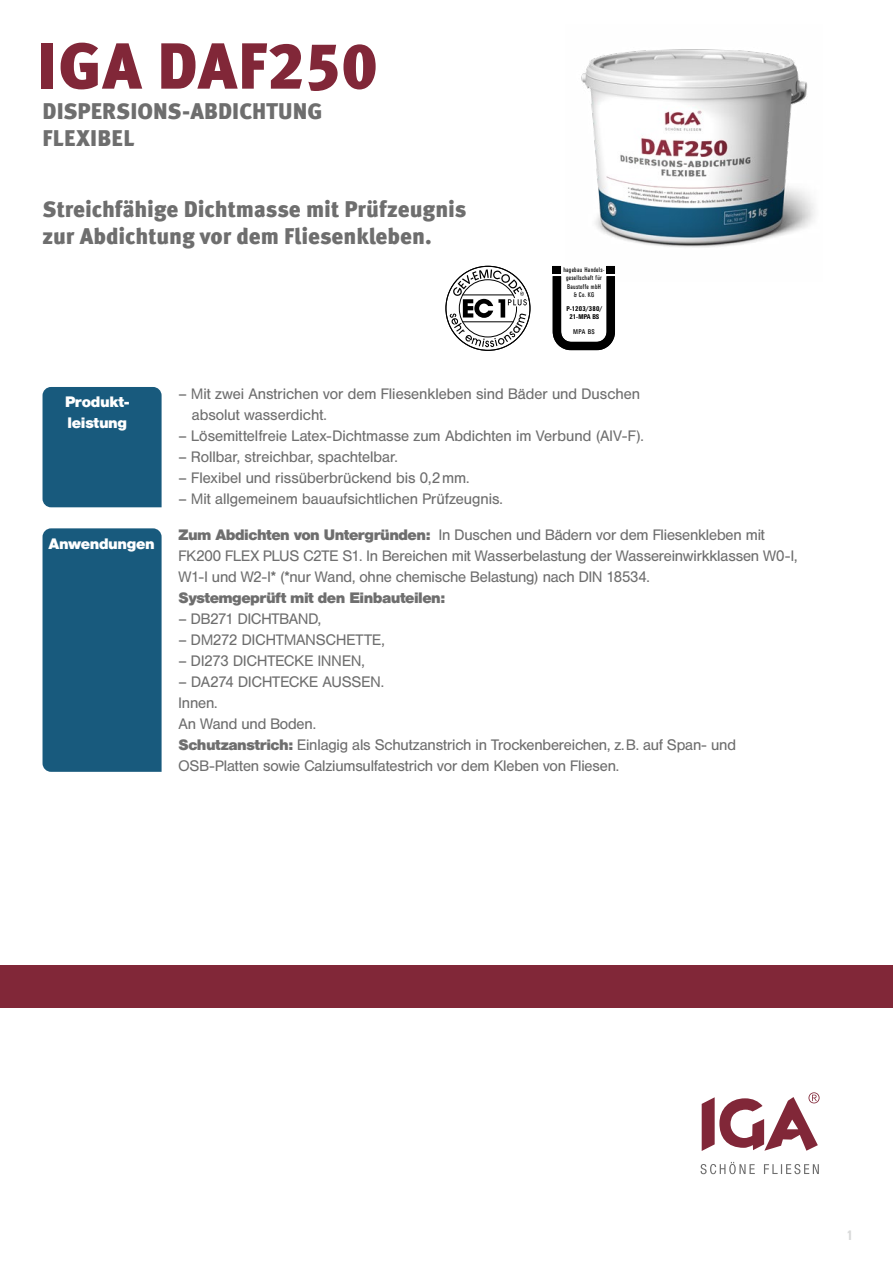
<style>
.page{position:relative;width:893px;height:1263px;background:#fff}
.page>*{position:absolute;margin:0;border:0;box-sizing:border-box;transform-origin:0 0}
.t1{font:900 64.95px "Meta Pro";letter-spacing:.005em;color:#812738}
.t2{font:900 22.5px/27px "Meta Pro";letter-spacing:-.005em;color:#6e6e6e}
.t3{font:15px/21px "HE10";color:#6e6e6e}
.t4{font:700 15px "HE10";letter-spacing:-.005em;color:#6e6e6e}
.t5{font:700 15px/21px "HE10";letter-spacing:.005em;color:#fff}
.t6{font:500 condensed 13.5px "UN11";color:#d9dada}
.t7{font:condensed 6.75px/8.1px "UN11";letter-spacing:.06em;color:#000;text-align:center;scale:.87 1}
.t8{font:500 condensed 6.75px/8.1px "UN11";letter-spacing:.03em;color:#000;text-align:center}
.t9{font:condensed 6.75px "UN11";letter-spacing:.06em;color:#000}
.s1{font-weight:700}
</style>
<div class="page">
<div style="left:43px;top:387px;width:119px;height:120px;background:#185a7d"></div>
<div style="left:43px;top:528px;width:119px;height:244px;background:#185a7d"></div>
<div style="left:0;top:965px;width:893px;height:43px;background:#812738"></div>
<svg style="left:702px;top:1092px;width:117px;height:59px"></svg>
<svg style="left:701px;top:1162px;width:118px;height:12px"></svg>
<svg style="left:445px;top:266px;width:85px;height:85px"></svg>
<img style="left:581px;top:49px;width:234px;height:199px">
<svg style="left:553px;top:266px;width:62px;height:84px"></svg>
<div style="left:553px;top:266px;width:8px;height:8px;background:#000"></div>
<div style="left:607px;top:266px;width:8px;height:8px;background:#000"></div>
<h1 class="t1" style="left:37px;top:15px;width:342px">IGA DAF250</h1>
<h2 class="t2" style="left:43px;top:97px;width:281px">DISPERSIONS-ABDICHTUNG<br>FLEXIBEL</h2>
<h2 class="t2" style="left:43px;top:195px;width:425px">Streichfähige Dichtmasse mit Prüfzeugnis zur Abdichtung vor dem Fliesenkleben.</h2>
<p class="t7" style="left:563px;top:266px;width:49px">hagebau Handels&shy;gesellschaft für<br>Baustoffe mbH<br>&amp; Co. KG</p>
<p class="t8" style="left:566px;top:305px;width:38px">P-1203/380/<br>21-MPA BS</p>
<p class="t9" style="left:573px;top:328px;width:23px">MPA BS</p>
<p class="t5" style="left:65px;top:391px;width:66px">Produkt&shy;leistung</p>
<p class="t5" style="left:49px;top:533px;width:107px">Anwendungen</p>
<p class="t3" style="left:192px;top:383px;width:450px;text-indent:-13px">– Mit zwei Anstrichen vor dem Fliesenkleben sind Bäder und Duschen absolut wasserdicht.</p>
<p class="t3" style="left:179px;top:425px;width:467px">– Lösemittelfreie Latex-Dichtmasse zum Abdichten im Verbund (AIV-F).</p>
<p class="t3" style="left:179px;top:446px;width:221px">– Rollbar, streichbar, spachtelbar.</p>
<p class="t3" style="left:179px;top:467px;width:292px">– Flexibel und rissüberbrückend bis 0,2mm.</p>
<p class="t3" style="left:179px;top:488px;width:326px">– Mit allgemeinem bauaufsichtlichen Prüfzeugnis.</p>
<p class="t3" style="left:179px;top:525px;width:620px"><span class="s1">Zum Abdichten von Untergründen:</span> In Duschen und Bädern vor dem Fliesenkleben mit<br>FK200 FLEX PLUS C2TE S1. In Bereichen mit Wasserbelastung der Wassereinwirkklassen W0-I,<br>W1-I und W2-I* (*nur Wand, ohne chemische Belastung) nach DIN 18534.</p>
<p class="t4" style="left:179px;top:589px;width:268px">Systemgeprüft mit den Einbauteilen:</p>
<p class="t3" style="left:179px;top:609px;width:144px">– DB271 DICHTBAND,</p>
<p class="t3" style="left:179px;top:630px;width:208px">– DM272 DICHTMANSCHETTE,</p>
<p class="t3" style="left:179px;top:651px;width:188px">– DI273 DICHTECKE INNEN,</p>
<p class="t3" style="left:179px;top:672px;width:559px">– DA274 DICHTECKE AUSSEN.<br>Innen.<br>An Wand und Boden.<br><span class="s1">Schutzanstrich:</span> Einlagig als Schutzanstrich in Trockenbereichen, z.B. auf Span- und OSB-Platten sowie Calziumsulfatestrich vor dem Kleben von Fliesen.</p>
<p class="t6" style="left:847px;top:1227px;width:8px">1</p>
</div>
